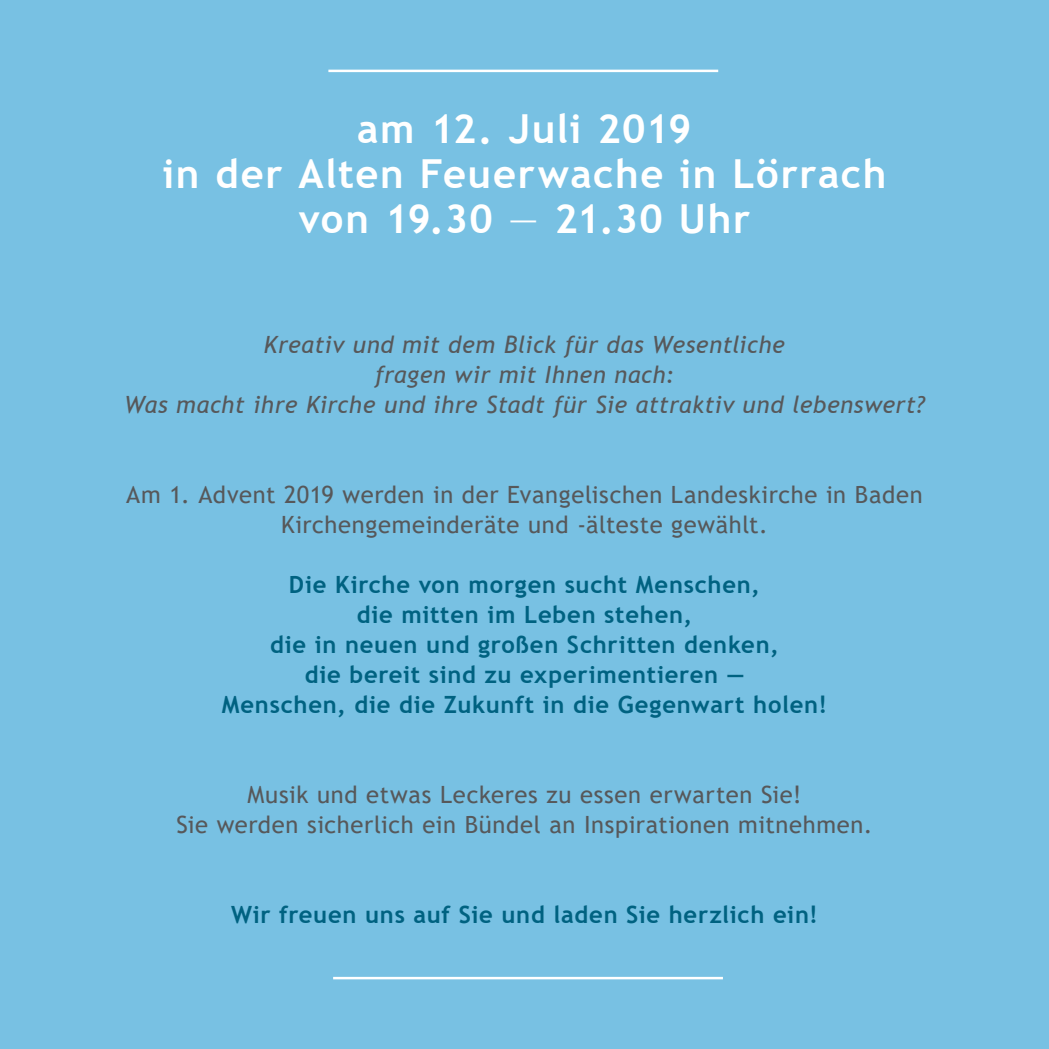
<style>
.page{position:relative;width:1049px;height:1049px;background:#78c1e3}
.page>*{position:absolute;margin:0;border:0;box-sizing:border-box;transform-origin:0 0}
.Trebuchet_9_5{font:700 40px/45px "Trebuchet MS";letter-spacing:.035em;color:#fff;text-align:center}
.Trebuchet_9_5-2{font:700 23.75px/30px "Trebuchet MS";letter-spacing:.03em;color:#006281;text-align:center}
.Trebuchet_9_5-3{font:23.75px/30px "Trebuchet MS";letter-spacing:.025em;color:#57585a;text-align:center}
.Trebuchet_9_5-4{font:italic 23.75px/30px "Trebuchet MS";letter-spacing:.015em;color:#57585a;text-align:center}
.s1{font-weight:400}
</style>
<div class="page">
<hr style="left:328px;top:70px;width:390px;height:2px;background:#fff">
<hr style="left:333px;top:977px;width:390px;height:2px;background:#fff">
<p class="Trebuchet_9_5" style="left:162px;top:106px;width:725px">am 12. Juli 2019<br>in der Alten Feuerwache in Lörrach</p>
<p class="Trebuchet_9_5" style="left:299px;top:196px;width:453px">von 19.30 <span class="s1">—</span> 21.30 Uhr</p>
<p class="Trebuchet_9_5-4" style="left:125px;top:329px;width:801px">Kreativ und mit dem Blick für das Wesentliche<br>fragen wir mit Ihnen nach:<br>Was macht ihre Kirche und ihre Stadt für Sie attraktiv und lebenswert?</p>
<p class="Trebuchet_9_5-3" style="left:126px;top:479px;width:798px">Am 1. Advent 2019 werden in der Evangelischen Landeskirche in Baden<br>Kirchengemeinderäte und -älteste gewählt.</p>
<p class="Trebuchet_9_5-2" style="left:222px;top:569px;width:607px">Die Kirche von morgen sucht Menschen,<br>die mitten im Leben stehen,<br>die in neuen und großen Schritten denken,<br>die bereit sind zu experimentieren —<br>Menschen, die die Zukunft in die Gegenwart holen!</p>
<p class="Trebuchet_9_5-3" style="left:247px;top:779px;width:555px">Musik und etwas Leckeres zu essen erwarten Sie!</p>
<p class="Trebuchet_9_5-3" style="left:176px;top:809px;width:698px">Sie werden sicherlich ein Bündel an Inspirationen mitnehmen.</p>
<p class="Trebuchet_9_5-2" style="left:231px;top:899px;width:588px">Wir freuen uns auf Sie und laden Sie herzlich ein!</p>
</div>
